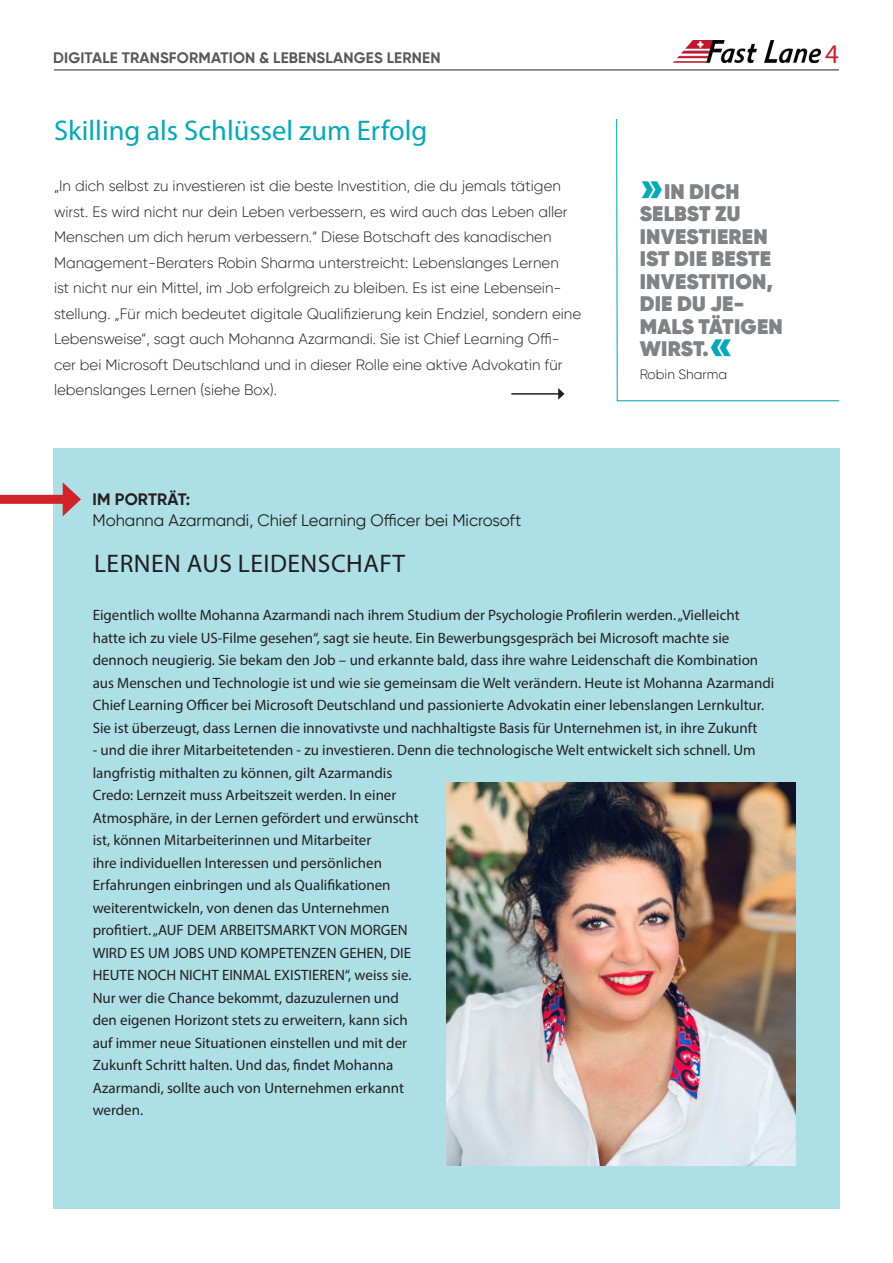
<style>
.page{position:relative;width:893px;height:1263px;background:#fff}
.page>*{position:absolute;margin:0;border:0;box-sizing:border-box;transform-origin:0 0}
.Zwischenheadline{font:28.5px "Myriad Pro";color:#00aab9}
.Einf__Abs{font:27px "Myriad Pro";color:#d1232a}
.Einf__Abs-2{font:25.5px "Myriad Pro";letter-spacing:.02em;color:#231f20}
.Zitat{font:800 21px/22.5px "Gilroy";letter-spacing:.01em;color:#808285}
.Einf__Abs-3{font:16.5px/21px "Gilroy";color:#231f20}
.Kopfzeile{font:700 15.15px "Gilroy";letter-spacing:.01em;color:#57585a}
.Einf__Abs-4{font:15px/22.5px "Myriad Pro";color:#231f20}
.Copy-Text{font:300 15px/25.5px "Gilroy";color:#231f20}
.Unterzeile{font:300 13.5px "Gilroy";color:#231f20}
.s1{font-size:42px;color:#00aab9}
.s2{font-weight:700}
</style>
<div class="page">
<img style="left:673px;top:41px;width:147px;height:21px">
<hr style="left:54px;top:70px;width:785px;height:1px;background:#231f20">
<div style="left:53px;top:449px;width:787px;height:760px;background:#addfe6"></div>
<hr style="left:511px;top:393px;width:48px;height:2px;background:#231f20">
<svg style="left:558px;top:388px;width:6px;height:12px"></svg>
<svg style="left:616px;top:119px;width:223px;height:283px"></svg>
<img style="left:446px;top:782px;width:349px;height:384px">
<div style="left:0;top:495px;width:70px;height:9px;background:#d1232a"></div>
<svg style="left:63px;top:482px;width:18px;height:34px"></svg>
<p class="Kopfzeile" style="left:53px;top:48px;width:389px">DIGITALE TRANSFORMATION &amp; LEBENSLANGES LERNEN</p>
<p class="Einf__Abs" style="left:825px;top:37px;width:15px">4</p>
<p class="Zwischenheadline" style="left:54px;top:113px;width:375px">Skilling als Schlüssel zum Erfolg</p>
<p class="Copy-Text" style="left:54px;top:173px;width:529px">„In dich selbst zu investieren ist die beste Investition, die du jemals tätigen wirst. Es wird nicht nur dein Leben verbessern, es wird auch das Leben aller Menschen um dich herum verbessern.“ Diese Botschaft des kanadischen Management-Beraters Robin Sharma unterstreicht: Lebenslanges Lernen<br>ist nicht nur ein Mittel, im Job erfolgreich zu bleiben. Es ist eine Lebensein&shy;stellung. „Für mich bedeutet digitale Qualifizierung kein Endziel, sondern eine Lebensweise“, sagt auch Mohanna Azarmandi. Sie ist Chief Learning Offi&shy;cer bei Microsoft Deutschland und in dieser Rolle eine aktive Advokatin für lebenslanges Lernen (siehe Box).</p>
<p class="Zitat" style="left:640px;top:180px;width:145px"><span class="s1">»</span>IN DICH<br>SELBST ZU<br>INVESTIEREN<br>IST DIE BESTE<br>INVESTITION,<br>DIE DU JE-<br>MALS TÄTIGEN<br>WIRST.<span class="s1">«</span></p>
<p class="Unterzeile" style="left:640px;top:366px;width:89px">Robin Sharma</p>
<p class="Einf__Abs-3" style="left:92px;top:489px;width:430px"><span class="s2">IM PORTRÄT:<br></span>Mohanna Azarmandi, Chief Learning Officer bei Microsoft</p>
<p class="Einf__Abs-2" style="left:94px;top:548px;width:313px">LERNEN AUS LEIDENSCHAFT</p>
<p class="Einf__Abs-4" style="left:93px;top:604px;width:683px">Eigentlich wollte Mohanna Azarmandi nach ihrem Studium der Psychologie Profilerin werden. „Vielleicht hatte ich zu viele US-Filme gesehen“, sagt sie heute. Ein Bewerbungsgespräch bei Microsoft machte sie dennoch neugierig. Sie bekam den Job – und erkannte bald, dass ihre wahre Leidenschaft die Kombination aus Menschen und Technologie ist und wie sie gemeinsam die Welt verändern. Heute ist Mohanna Azarmandi Chief Learning Officer bei Microsoft Deutschland und passionierte Advokatin einer lebenslangen Lernkultur.<br>Sie ist überzeugt, dass Lernen die innovativste und nachhaltigste Basis für Unternehmen ist, in ihre Zukunft</p>
<p class="Einf__Abs-4" style="left:93px;top:739px;width:665px">- und die ihrer Mitarbeitetenden - zu investieren. Denn die technologische Welt entwickelt sich schnell. Um langfristig mithalten zu können, gilt Azarmandis<br>Credo: Lernzeit muss Arbeitszeit werden. In einer<br>Atmosphäre, in der Lernen gefördert und erwünscht<br>ist, können Mitarbeiterinnen und Mitarbeiter<br>ihre individuellen Interessen und persönlichen<br>Erfahrungen einbringen und als Qualifikationen<br>weiterentwickeln, von denen das Unternehmen<br>profitiert. „AUF DEM ARBEITSMARKT VON MORGEN<br>WIRD ES UM JOBS UND KOMPETENZEN GEHEN, DIE<br>HEUTE NOCH NICHT EINMAL EXISTIEREN“, weiss sie.<br>Nur wer die Chance bekommt, dazuzulernen und<br>den eigenen Horizont stets zu erweitern, kann sich<br>auf immer neue Situationen einstellen und mit der<br>Zukunft Schritt halten. Und das, findet Mohanna<br>Azarmandi, sollte auch von Unternehmen erkannt<br>werden.</p>
</div>
